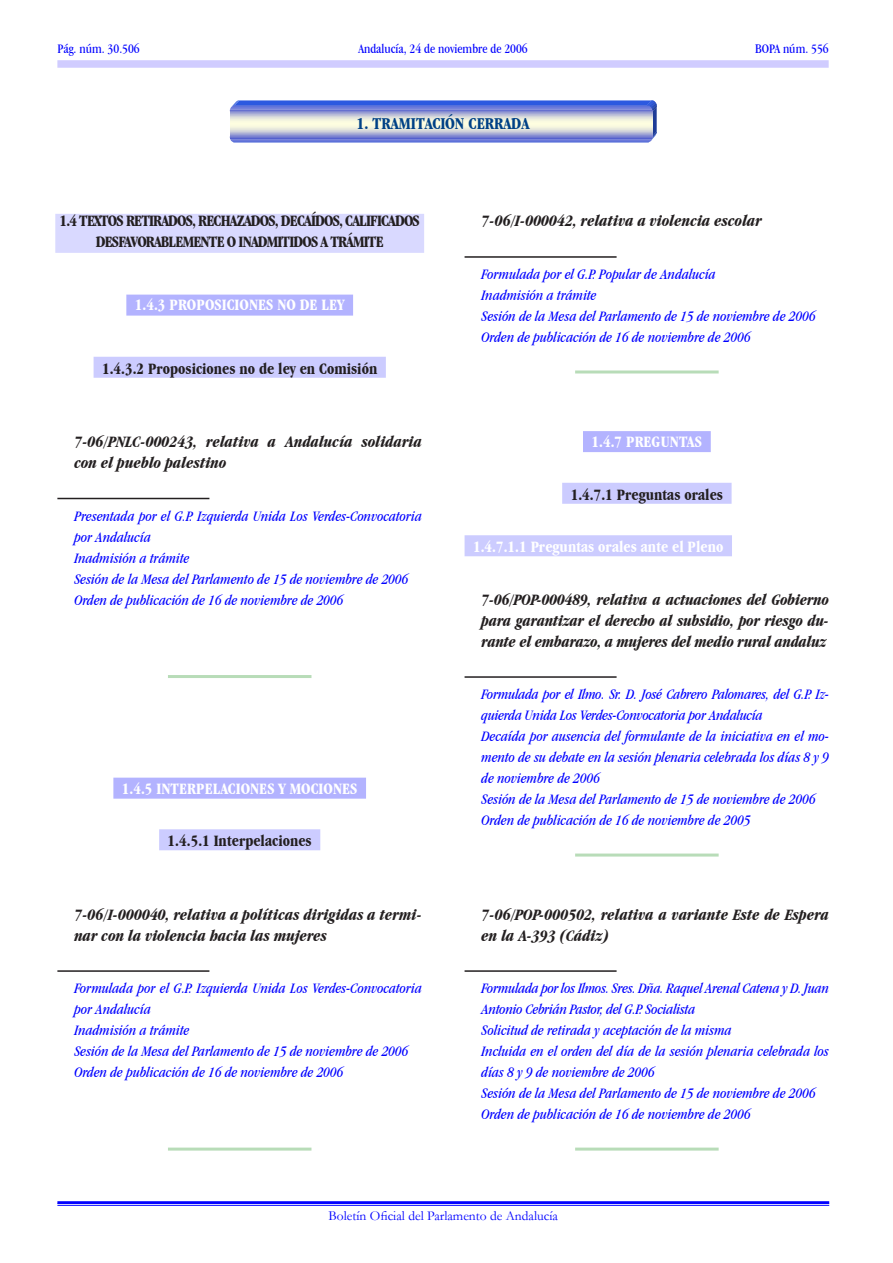
<style>
.page{position:relative;width:893px;height:1263px;background:#fff}
.page>*{position:absolute;margin:0;border:0;box-sizing:border-box;transform-origin:0 0}
.t1{font:700 17.25px "Garmd ITC Bk Cn BT";letter-spacing:-.005em;color:#004186}
.t2{font:italic 700 condensed 16.5px/21px "Garamond IT Cby BT";letter-spacing:-.005em;color:#231f20}
.t3{font:700 condensed 16.5px "Garamond IT Cby BT";color:#fff}
.t4{font:700 condensed 16.5px/21px "Garamond IT Cby BT";letter-spacing:-.05em;color:#231f20;text-align:center}
.t5{font:700 condensed 16.5px "Garamond IT Cby BT";color:#231f20}
.t6{font:italic condensed 15px/21px "Garamond IT Cby BT";color:#00f}
.t7{font:condensed 13.5px "Garamond IT Cby BT";color:#00f}
.t8{font:13.5px "Garamond";color:#00f}
</style>
<div class="page">
<div style="left:55px;top:214px;width:369px;height:39px;background:#d9d9ff"></div>
<div style="left:126px;top:295px;width:227px;height:21px;background:#b3b3ff"></div>
<div style="left:94px;top:357px;width:292px;height:21px;background:#ccf"></div>
<hr style="left:57px;top:498px;width:152px;height:1px;background:#231f20">
<hr style="left:168px;top:675px;width:143px;height:3px;background:#b8dcb8">
<div style="left:113px;top:778px;width:253px;height:21px;background:#b3b3ff"></div>
<div style="left:159px;top:829px;width:161px;height:21px;background:#ccf"></div>
<hr style="left:57px;top:970px;width:152px;height:2px;background:#231f20">
<hr style="left:168px;top:1147px;width:143px;height:3px;background:#b8dcb8">
<hr style="left:465px;top:256px;width:152px;height:2px;background:#231f20">
<hr style="left:575px;top:370px;width:144px;height:3px;background:#b8dcb8">
<div style="left:583px;top:431px;width:128px;height:21px;background:#b3b3ff"></div>
<div style="left:562px;top:483px;width:170px;height:21px;background:#ccf"></div>
<div style="left:465px;top:535px;width:267px;height:21px;background:#ccf"></div>
<hr style="left:465px;top:676px;width:152px;height:2px;background:#231f20">
<hr style="left:575px;top:853px;width:144px;height:3px;background:#b8dcb8">
<hr style="left:465px;top:970px;width:152px;height:2px;background:#231f20">
<hr style="left:575px;top:1147px;width:144px;height:3px;background:#b8dcb8">
<svg style="left:230px;top:100px;width:427px;height:43px;background:#a2acda"></svg>
<div style="left:57px;top:60px;width:772px;height:8px;background:#d0ccff"></div>
<hr style="left:57px;top:1201px;width:772px;height:2px;background:#00f">
<hr style="left:57px;top:1205px;width:772px;height:1px;background:#00f">
<p class="t7" style="left:57px;top:41px;width:84px">Pág. núm. 30.506</p>
<p class="t7" style="left:358px;top:41px;width:171px">Andalucía, 24 de noviembre de 2006</p>
<p class="t7" style="left:755px;top:41px;width:75px">BOPA núm. 556</p>
<p class="t1" style="left:357px;top:113px;width:174px">1. TRAMITACIÓN CERRADA</p>
<p class="t4" style="left:60px;top:210px;width:362px">1.4 TEXTOS RETIRADOS, RECHAZADOS, DECAÍDOS, CALIFICADOS<br>DESFAVORABLEMENTE O INADMITIDOS A TRÁMITE</p>
<p class="t3" style="left:135px;top:295px;width:211px">1.4.3 PROPOSICIONES NO DE LEY</p>
<p class="t5" style="left:102px;top:358px;width:277px">1.4.3.2 Proposiciones no de ley en Comisión</p>
<p class="t2" style="left:74px;top:431px;width:349px">7-06/PNLC-000243, relativa a Andalucía solidaria con el pueblo palestino</p>
<p class="t6" style="left:74px;top:505px;width:349px">Presentada por el G.P. Izquierda Unida Los Verdes-Convocatoria por Andalucía<br>Inadmisión a trámite<br>Sesión de la Mesa del Parlamento de 15 de noviembre de 2006<br>Orden de publicación de 16 de noviembre de 2006</p>
<p class="t3" style="left:122px;top:778px;width:237px">1.4.5 INTERPELACIONES Y MOCIONES</p>
<p class="t5" style="left:168px;top:831px;width:146px">1.4.5.1 Interpelaciones</p>
<p class="t2" style="left:74px;top:903px;width:349px">7-06/I-000040, relativa a políticas dirigidas a termi&shy;nar con la violencia hacia las mujeres</p>
<p class="t6" style="left:74px;top:977px;width:349px">Formulada por el G.P. Izquierda Unida Los Verdes-Convocatoria por Andalucía<br>Inadmisión a trámite<br>Sesión de la Mesa del Parlamento de 15 de noviembre de 2006<br>Orden de publicación de 16 de noviembre de 2006</p>
<p class="t2" style="left:482px;top:210px;width:282px">7-06/I-000042, relativa a violencia escolar</p>
<p class="t6" style="left:482px;top:263px;width:336px">Formulada por el G.P. Popular de Andalucía<br>Inadmisión a trámite<br>Sesión de la Mesa del Parlamento de 15 de noviembre de 2006<br>Orden de publicación de 16 de noviembre de 2006</p>
<p class="t3" style="left:591px;top:432px;width:112px">1.4.7 PREGUNTAS</p>
<p class="t5" style="left:571px;top:484px;width:154px">1.4.7.1 Preguntas orales</p>
<p class="t3" style="left:473px;top:537px;width:252px">1.4.7.1.1 Preguntas orales ante el Pleno</p>
<p class="t2" style="left:482px;top:588px;width:349px;text-align:justify">7-06/POP-000489, relativa a actuaciones del Gobierno para garantizar el derecho al subsidio, por riesgo du&shy;rante el embarazo, a mujeres del medio rural andaluz</p>
<p class="t6" style="left:482px;top:683px;width:349px">Formulada por el Ilmo. Sr. D. José Cabrero Palomares, del G.P. Iz&shy;quierda Unida Los Verdes-Convocatoria por Andalucía<br>Decaída por ausencia del formulante de la iniciativa en el mo&shy;mento de su debate en la sesión plenaria celebrada los días 8 y 9 de noviembre de 2006<br>Sesión de la Mesa del Parlamento de 15 de noviembre de 2006<br>Orden de publicación de 16 de noviembre de 2005</p>
<p class="t2" style="left:482px;top:903px;width:349px">7-06/POP-000502, relativa a variante Este de Espera en la A-393 (Cádiz)</p>
<p class="t6" style="left:482px;top:977px;width:349px">Formulada por los Ilmos. Sres. Dña. Raquel Arenal Catena y D. Juan Antonio Cebrián Pastor, del G.P. Socialista<br>Solicitud de retirada y aceptación de la misma<br>Incluida en el orden del día de la sesión plenaria celebrada los días 8 y 9 de noviembre de 2006<br>Sesión de la Mesa del Parlamento de 15 de noviembre de 2006<br>Orden de publicación de 16 de noviembre de 2006</p>
<p class="t8" style="left:329px;top:1207px;width:231px">Boletín Oficial del Parlamento de Andalucía</p>
</div>
